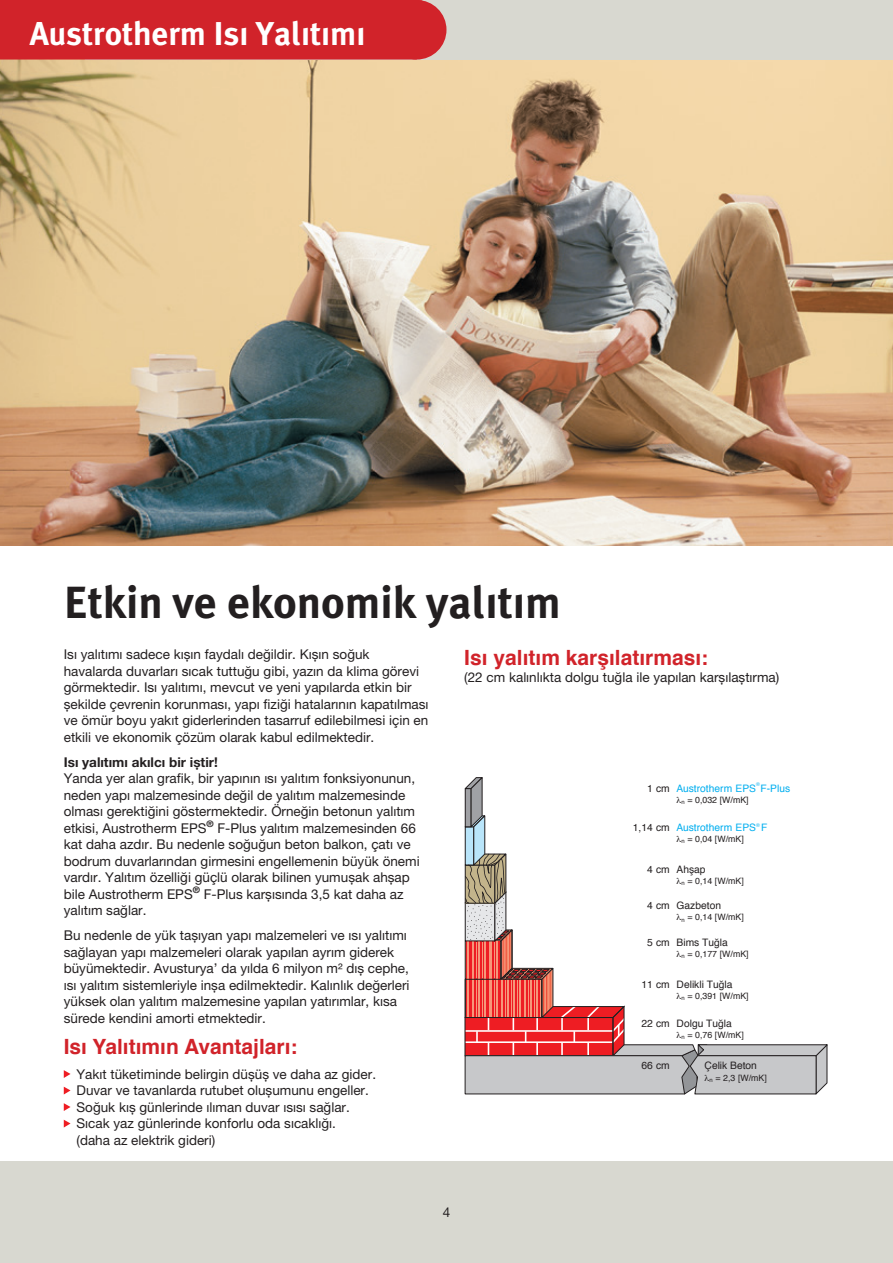
<style>
.page{position:relative;width:893px;height:1263px;background:#fff}
.page>*{position:absolute;margin:0;border:0;box-sizing:border-box;transform-origin:0 0}
.t1{font:45px "Meta Bold Tr";color:#231f20}
.t2{font:33px "Meta Bold Tr";color:#fff}
.t3{font:700 21px "Helvetica";color:#d1232a}
.t4{font:13.5px/16.5px "Helvetica Neue LT Pro";color:#231f20}
.t5{font:700 13.5px "Helvetica Neue LT Pro";color:#231f20}
.t6{font:10.2px "Helvetica";color:#231f20}
.t7{font:10.2px "Helvetica";color:#00aeef}
.t8{font:8.85px "Helvetica";color:#231f20}
.t9{font:5.1px "Helvetica";color:#00aeef}
.s1{color:#231f20}
</style>
<div class="page">
<img style="left:0;top:60px;width:893px;height:485px">
<div style="left:0;top:1161px;width:893px;height:102px;background:#d8d8d0"></div>
<div style="left:85px;top:0;width:808px;height:60px;background:#d8d8d0"></div>
<div style="left:0;top:0;width:411px;height:60px;background:#d1232a"></div>
<div style="left:387px;top:0;width:59px;height:60px;background:#d1232a;border-radius:50%"></div>
<svg style="left:64px;top:1070px;width:7px;height:8px"></svg>
<svg style="left:64px;top:1087px;width:7px;height:7px"></svg>
<svg style="left:64px;top:1103px;width:7px;height:8px"></svg>
<svg style="left:64px;top:1120px;width:7px;height:7px"></svg>
<svg style="left:464px;top:777px;width:364px;height:318px"></svg>
<h2 class="t2" style="left:30px;top:14px;width:337px">Austrotherm Isı Yalıtımı</h2>
<h1 class="t1" style="left:64px;top:576px;width:498px">Etkin ve ekonomik yalıtım</h1>
<p class="t4" style="left:64px;top:646px;width:366px">Isı yalıtımı sadece kışın faydalı değildir. Kışın soğuk havalarda duvarları sıcak tuttuğu gibi, yazın da klima görevi görmektedir. Isı yalıtımı, mevcut ve yeni yapılarda etkin bir şekilde çevrenin korunması, yapı fiziği hatalarının kapatılması ve ömür boyu yakıt giderlerinden tasarruf edilebilmesi için en etkili ve ekonomik çözüm olarak kabul edilmektedir.</p>
<p class="t5" style="left:64px;top:753px;width:156px">Isı yalıtımı akılcı bir iştir!</p>
<p class="t4" style="left:64px;top:770px;width:357px">Yanda yer alan grafik, bir yapının ısı yalıtım fonksiyonunun, neden yapı malzemesinde değil de yalıtım malzemesinde olması gerektiğini göstermektedir. Örneğin betonun yalıtım etkisi, Austrotherm EPS<sup>®</sup> F-Plus yalıtım malzemesinden 66 kat daha azdır. Bu nedenle soğuğun beton balkon, çatı ve bodrum duvarlarından girmesini engellemenin büyük önemi vardır. Yalıtım özelliği güçlü olarak bilinen yumuşak ahşap bile Austrotherm EPS<sup>®</sup> F-Plus karşısında 3,5 kat daha az yalıtım sağlar.</p>
<p class="t4" style="left:64px;top:927px;width:347px">Bu nedenle de yük taşıyan yapı malzemeleri ve ısı yalıtımı sağlayan yapı malzemeleri olarak yapılan ayrım giderek büyümektedir. Avusturya’ da yılda 6 milyon m² dış cephe, ısı yalıtım sistemleriyle inşa edilmektedir. Kalınlık değerleri yüksek olan yalıtım malzemesine yapılan yatırımlar, kısa sürede kendini amorti etmektedir.</p>
<h3 class="t3" style="left:64px;top:1029px;width:235px">Isı Yalıtımın Avantajları:</h3>
<p class="t4" style="left:77px;top:1065px;width:301px">Yakıt tüketiminde belirgin düşüş ve daha az gider.<br>Duvar ve tavanlarda rutubet oluşumunu engeller.<br>Soğuk kış günlerinde ılıman duvar ısısı sağlar.<br>Sıcak yaz günlerinde konforlu oda sıcaklığı.<br>(daha az elektrik gideri)</p>
<h3 class="t3" style="left:464px;top:641px;width:245px">Isı yalıtım karşılatırması:</h3>
<p class="t4" style="left:464px;top:669px;width:317px">(22 cm kalınlıkta dolgu tuğla ile yapılan karşılaştırma)</p>
<p class="t9" style="left:756px;top:780px;width:5px">®</p>
<p class="t7" style="left:647px;top:780px;width:144px"><span class="s1">1 cm</span> Austrotherm EPS F-Plus</p>
<p class="t8" style="left:681px;top:793px;width:69px"><sub>n</sub> = 0,032 [W/mK]</p>
<p class="t7" style="left:633px;top:819px;width:136px"><span class="s1">1,14 cm</span> Austrotherm EPS<sup>®</sup> F</p>
<p class="t8" style="left:681px;top:832px;width:64px"><sub>n</sub> = 0,04 [W/mK]</p>
<p class="t6" style="left:647px;top:861px;width:60px">4 cm Ahşap</p>
<p class="t8" style="left:681px;top:874px;width:64px"><sub>n</sub> = 0,14 [W/mK]</p>
<p class="t6" style="left:647px;top:898px;width:75px">4 cm Gazbeton</p>
<p class="t8" style="left:681px;top:910px;width:64px"><sub>n</sub> = 0,14 [W/mK]</p>
<p class="t6" style="left:647px;top:934px;width:82px">5 cm Bims Tuğla</p>
<p class="t8" style="left:681px;top:947px;width:69px"><sub>n</sub> = 0,177 [W/mK]</p>
<p class="t8" style="left:681px;top:989px;width:69px"><sub>n</sub> = 0,391 [W/mK]</p>
<p class="t8" style="left:681px;top:1028px;width:64px"><sub>n</sub> = 0,76 [W/mK]</p>
<p class="t6" style="left:641px;top:1058px;width:30px">66 cm</p>
<p class="t6" style="left:705px;top:1058px;width:54px">Çelik Beton</p>
<p class="t8" style="left:709px;top:1071px;width:59px"><sub>n</sub> = 2,3 [W/mK]</p>
<p class="t6" style="left:641px;top:976px;width:92px">11 cm Delikli Tuğla</p>
<p class="t6" style="left:641px;top:1015px;width:92px">22 cm Dolgu Tuğla</p>
<p class="t4" style="left:443px;top:1204px;width:9px">4</p>
</div>
